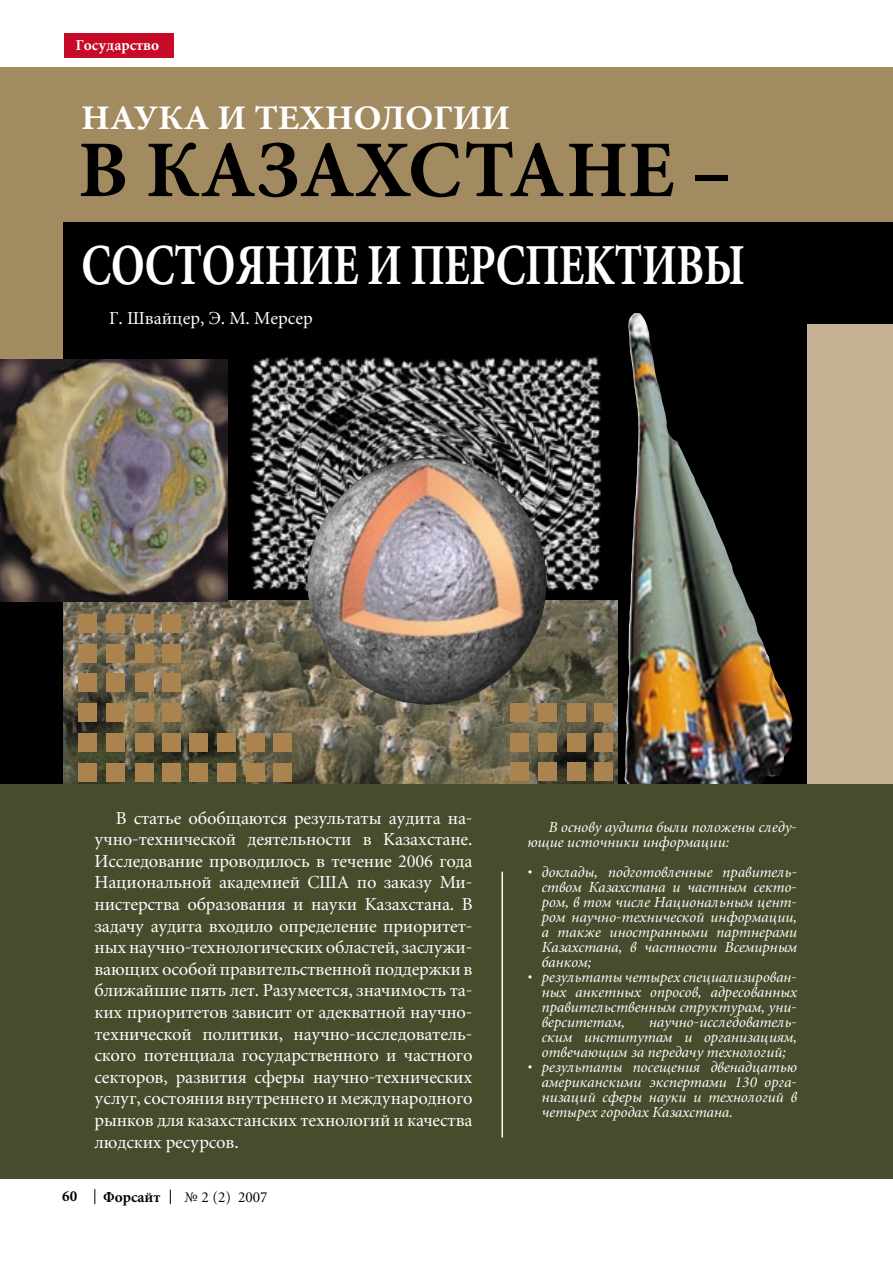
<style>
.page{position:relative;width:893px;height:1263px;background:#fff}
.page>*{position:absolute;margin:0;border:0;box-sizing:border-box;transform-origin:0 0}
.t1{font:700 80.55px "Minion Pro";color:#000}
.t2{font:700 57px "Miniature";color:#fff;scale:.77 1}
.t3{font:700 34.5px "Minion Pro";color:#fff;scale:1.07 1}
.t4{font:18px/21.6px "Miniature";letter-spacing:-.01em;color:#fff;text-align:justify}
.t5{font:italic 15px/15px "Miniature";color:#fff}
.t6{font:700 15px "Miniature";color:#fff}
.t7{font:700 15px "Miniature";color:#000}
.t8{font:15px "Miniature";color:#000}
</style>
<div class="page">
<svg style="left:94px;top:1189px;width:1px;height:15px"></svg>
<svg style="left:170px;top:1189px;width:1px;height:15px"></svg>
<div style="left:0;top:67px;width:893px;height:1111px;background:#a28a61"></div>
<div style="left:0;top:594px;width:64px;height:190px;background:#000"></div>
<div style="left:64px;top:222px;width:829px;height:957px;background:#000"></div>
<img style="left:64px;top:601px;width:554px;height:183px">
<div style="left:64px;top:33px;width:109px;height:25px;background:#c60a27"></div>
<img style="left:249px;top:356px;width:353px;height:236px">
<img style="left:624px;top:313px;width:169px;height:471px">
<img style="left:0;top:359px;width:228px;height:242px">
<img style="left:307px;top:457px;width:242px;height:248px">
<div style="left:79px;top:614px;width:18px;height:19px;background:#aa834f"></div>
<div style="left:107px;top:614px;width:18px;height:19px;background:#aa834f"></div>
<div style="left:135px;top:614px;width:19px;height:19px;background:#aa834f"></div>
<div style="left:163px;top:614px;width:18px;height:19px;background:#aa834f"></div>
<div style="left:79px;top:644px;width:18px;height:18px;background:#aa834f"></div>
<div style="left:107px;top:644px;width:18px;height:18px;background:#aa834f"></div>
<div style="left:135px;top:644px;width:19px;height:18px;background:#aa834f"></div>
<div style="left:163px;top:644px;width:18px;height:18px;background:#aa834f"></div>
<div style="left:79px;top:674px;width:18px;height:18px;background:#aa834f"></div>
<div style="left:107px;top:674px;width:18px;height:18px;background:#aa834f"></div>
<div style="left:135px;top:674px;width:19px;height:18px;background:#aa834f"></div>
<div style="left:163px;top:674px;width:18px;height:18px;background:#aa834f"></div>
<div style="left:79px;top:703px;width:18px;height:19px;background:#aa834f"></div>
<div style="left:107px;top:703px;width:18px;height:19px;background:#aa834f"></div>
<div style="left:135px;top:703px;width:19px;height:19px;background:#aa834f"></div>
<div style="left:163px;top:703px;width:18px;height:19px;background:#aa834f"></div>
<div style="left:79px;top:733px;width:18px;height:19px;background:#aa834f"></div>
<div style="left:107px;top:733px;width:18px;height:19px;background:#aa834f"></div>
<div style="left:135px;top:733px;width:19px;height:19px;background:#aa834f"></div>
<div style="left:163px;top:733px;width:18px;height:19px;background:#aa834f"></div>
<div style="left:79px;top:763px;width:18px;height:19px;background:#aa834f"></div>
<div style="left:107px;top:763px;width:18px;height:19px;background:#aa834f"></div>
<div style="left:135px;top:763px;width:19px;height:19px;background:#aa834f"></div>
<div style="left:163px;top:763px;width:18px;height:19px;background:#aa834f"></div>
<div style="left:189px;top:733px;width:19px;height:19px;background:#aa834f"></div>
<div style="left:217px;top:733px;width:19px;height:19px;background:#aa834f"></div>
<div style="left:246px;top:733px;width:19px;height:19px;background:#aa834f"></div>
<div style="left:273px;top:733px;width:19px;height:19px;background:#aa834f"></div>
<div style="left:189px;top:763px;width:19px;height:18px;background:#aa834f"></div>
<div style="left:217px;top:763px;width:19px;height:18px;background:#aa834f"></div>
<div style="left:246px;top:763px;width:19px;height:18px;background:#aa834f"></div>
<div style="left:273px;top:763px;width:19px;height:18px;background:#aa834f"></div>
<div style="left:510px;top:703px;width:19px;height:19px;background:#aa834f"></div>
<div style="left:538px;top:703px;width:19px;height:19px;background:#aa834f"></div>
<div style="left:567px;top:703px;width:19px;height:19px;background:#aa834f"></div>
<div style="left:594px;top:703px;width:19px;height:19px;background:#aa834f"></div>
<div style="left:510px;top:733px;width:19px;height:18px;background:#aa834f"></div>
<div style="left:538px;top:733px;width:19px;height:18px;background:#aa834f"></div>
<div style="left:567px;top:733px;width:19px;height:18px;background:#aa834f"></div>
<div style="left:594px;top:733px;width:19px;height:18px;background:#aa834f"></div>
<div style="left:510px;top:763px;width:19px;height:18px;background:#aa834f"></div>
<div style="left:538px;top:763px;width:19px;height:18px;background:#aa834f"></div>
<div style="left:567px;top:763px;width:19px;height:18px;background:#aa834f"></div>
<div style="left:594px;top:763px;width:19px;height:18px;background:#aa834f"></div>
<div style="left:0;top:784px;width:893px;height:395px;background:#474c2d"></div>
<hr style="left:501px;top:872px;width:2px;height:265px;background:#fff">
<div style="left:808px;top:324px;width:85px;height:459px;background:#c4b194"></div>
<p class="t6" style="left:76px;top:38px;width:85px">Государство</p>
<h3 class="t3" style="left:81px;top:98px;width:403px">НАУКА И ТЕХНОЛОГИИ</h3>
<h1 class="t1" style="left:78px;top:122px;width:655px">В КАЗАХСТАНЕ –</h1>
<h2 class="t2" style="left:82px;top:238px;width:863px">СОСТОЯНИЕ И ПЕРСПЕКТИВЫ</h2>
<p class="t4" style="left:109px;top:308px;width:205px">Г. Швайцер, Э. М. Мерсер</p>
<p class="t4" style="left:94px;top:808px;width:380px;text-indent:21px">В статье обобщаются результаты аудита на&shy;учно-технической деятельности в Казахстане.<br>Исследование проводилось в течение 2006 года Национальной академией США по заказу Ми&shy;нистерства образования и науки Казахстана. В задачу аудита входило опре-деление приоритет&shy;ных научно-технологических областей, заслужи&shy;вающих особой правительственной поддержки в ближайшие пять лет. Разумеется, значимость та&shy;ких приоритетов зависит от адекватной научно&shy;технической политики, научно-исследователь&shy;ского потенциала государственного и частного секторов, развития сферы научно-технических услуг, состояния внутреннего и международного рынков для казахстанских технологий и качества людских ресурсов.</p>
<p class="t5" style="left:527px;top:821px;width:271px;text-indent:21px">В основу аудита были положены следу&shy;ющие источники информации:</p>
<p class="t5" style="left:541px;top:866px;width:257px">доклады, подготовленные правитель&shy;ством Казахстана и частным секто&shy;ром, в том числе Национальным цент&shy;ром научно-технической информации, а также ино-странными партнерами<br>Казахстана, в частности Всемирным банком;<br>результаты четырех специализирован&shy;ных анкетных опросов, адресованных правительственным структурам, уни&shy;верситетам,</p>
<p class="t5" style="left:527px;top:866px;width:6px">•</p>
<p class="t5" style="left:527px;top:971px;width:6px">•</p>
<p class="t5" style="left:541px;top:1016px;width:257px;text-indent:107px">научно-исследователь&shy;ским институтам и организациям, отвечающим за передачу технологий; результаты посещения двенадцатью американскими экспертами 130 орга&shy;низаций сферы науки и технологий в четырех городах Казахстана.</p>
<p class="t5" style="left:527px;top:1061px;width:6px">•</p>
<p class="t7" style="left:62px;top:1189px;width:16px">60</p>
<p class="t7" style="left:103px;top:1189px;width:59px">Форсайт</p>
<p class="t8" style="left:185px;top:1189px;width:84px">№ 2 (2) 2007</p>
</div>
